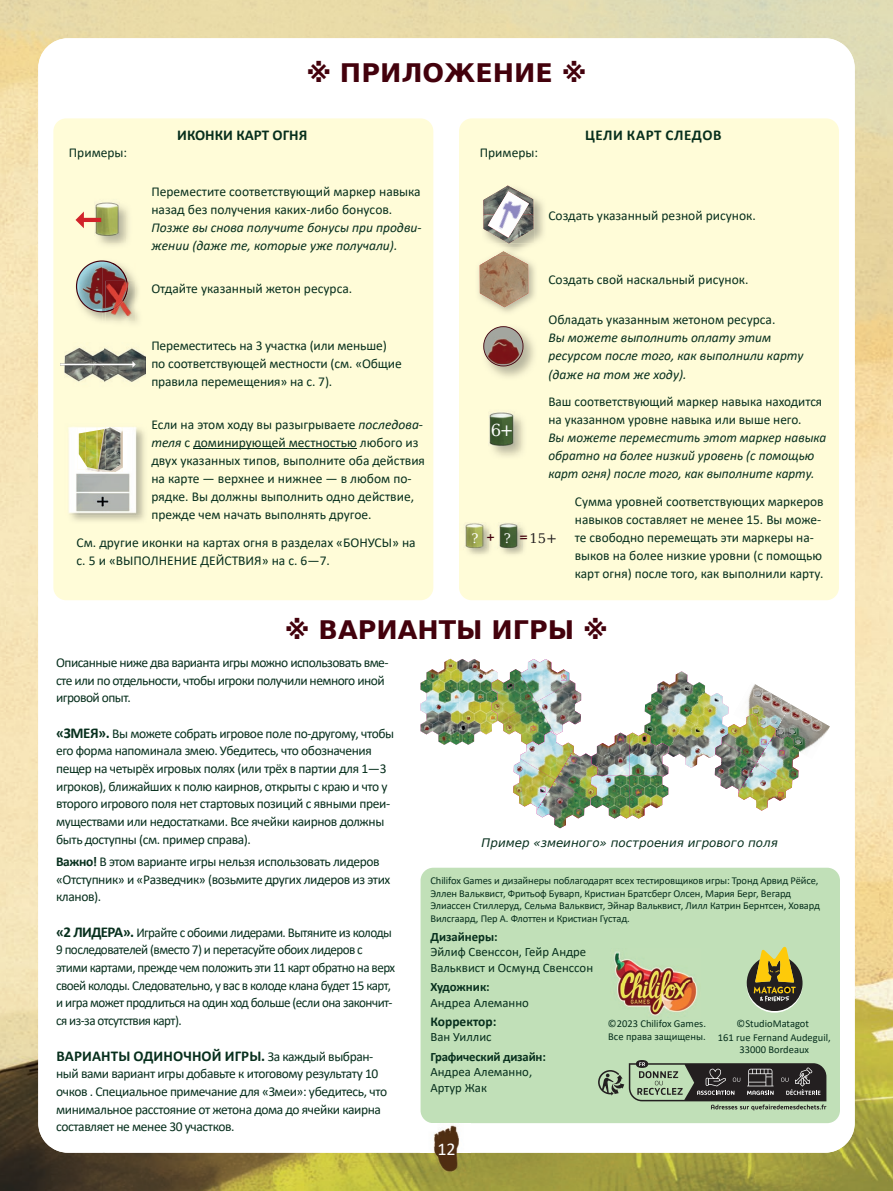
<style>
.page{position:relative;width:893px;height:1191px;background:#fff}
.page>*{position:absolute;margin:0;border:0;box-sizing:border-box;transform-origin:0 0}
.t1{font:700 25.5px "DejaVu Sans";color:#43010c}
.t2{font:18px "Calibri";color:#fff}
.t3{font:16.5px "DejaVu Serif";color:#fff}
.t4{font:700 15px "Calibri";letter-spacing:.01em;color:#072f1d}
.t5{font:700 15px "Calibri";letter-spacing:.04em;color:#072f1d}
.t6{font:13.5px/17.7px "Calibri";letter-spacing:-.03em;color:#072f1d}
.t7{font:13.5px/18px "Calibri";color:#072f1d}
.t8{font:italic 13.5px/18px "Calibri";color:#072f1d}
.t9{font:13.5px/18px "Calibri";letter-spacing:-.01em;color:#072f1d}
.t10{font:700 13.5px "Calibri";color:#072f1d}
.t11{font:13.05px "DejaVu Serif";color:#231f20}
.t12{font:13.05px "DejaVu Serif";color:#fff}
.t13{font:12.75px/15.3px "Calibri";color:#072f1d}
.t14{font:700 12.75px "Calibri";letter-spacing:-.015em;color:#072f1d}
.t15{font:italic 11.85px "DejaVu Sans";color:#072f1d}
.t16{font:10.5px/12.6px "Calibri";letter-spacing:-.01em;color:#072f1d}
.s1{font-style:italic}
.s2{font-weight:700;font-size:15px}
.s3{font-weight:700}
.s4{font-weight:400;font-size:13.5px}
</style>
<div class="page">
<img style="left:0;top:83px;width:50px;height:1108px">
<img style="left:842px;top:83px;width:51px;height:1108px">
<img style="left:50px;top:1147px;width:53px;height:44px">
<img style="left:790px;top:1147px;width:52px;height:44px">
<img style="left:103px;top:1152px;width:687px;height:39px">
<div style="left:38px;top:38px;width:817px;height:1114px;background:#fff;border-radius:30px"></div>
<div style="left:421px;top:867px;width:419px;height:256px;background:#c1e0b8;border-radius:13px"></div>
<div style="left:53px;top:118px;width:380px;height:482px;background:#fffcd8;border-radius:13px"></div>
<div style="left:459px;top:118px;width:380px;height:482px;background:#fffcd8;border-radius:13px"></div>
<img style="left:421px;top:1125px;width:49px;height:46px">
<hr style="left:193px;top:448px;width:164px;height:1px;background:#072f1d">
<img style="left:94px;top:201px;width:32px;height:42px">
<svg style="left:76px;top:211px;width:26px;height:17px"></svg>
<img style="left:128px;top:281px;width:7px;height:41px">
<svg style="left:76px;top:260px;width:52px;height:62px"></svg>
<img style="left:106px;top:281px;width:22px;height:31px">
<img style="left:478px;top:262px;width:57px;height:50px">
<img style="left:480px;top:256px;width:48px;height:51px">
<img style="left:489px;top:332px;width:45px;height:45px">
<svg style="left:483px;top:326px;width:40px;height:40px"></svg>
<img style="left:496px;top:419px;width:27px;height:37px">
<img style="left:489px;top:412px;width:31px;height:41px">
<img style="left:471px;top:528px;width:20px;height:27px">
<img style="left:465px;top:523px;width:23px;height:30px">
<img style="left:505px;top:528px;width:20px;height:27px">
<img style="left:499px;top:523px;width:23px;height:30px">
<img style="left:614px;top:952px;width:83px;height:64px">
<svg style="left:598px;top:1060px;width:228px;height:50px"></svg>
<svg style="left:747px;top:946px;width:55px;height:66px"></svg>
<img style="left:68px;top:426px;width:79px;height:89px">
<img style="left:106px;top:426px;width:17px;height:46px">
<img style="left:106px;top:429px;width:15px;height:42px">
<img style="left:77px;top:427px;width:43px;height:43px">
<svg style="left:97px;top:426px;width:24px;height:3px"></svg>
<img style="left:105px;top:429px;width:1px;height:40px">
<img style="left:86px;top:429px;width:19px;height:40px">
<img style="left:79px;top:432px;width:7px;height:33px">
<svg style="left:86px;top:469px;width:20px;height:3px"></svg>
<img style="left:97px;top:429px;width:7px;height:40px">
<img style="left:496px;top:198px;width:48px;height:50px">
<img style="left:496px;top:251px;width:16px;height:5px">
<img style="left:533px;top:197px;width:1px;height:46px">
<svg style="left:483px;top:185px;width:50px;height:58px"></svg>
<img style="left:489px;top:191px;width:40px;height:44px">
<img style="left:65px;top:348px;width:81px;height:34px">
<svg style="left:60px;top:360px;width:76px;height:8px"></svg>
<img style="left:822px;top:722px;width:8px;height:15px">
<svg style="left:487px;top:534px;width:4px;height:7px"></svg>
<svg style="left:520px;top:536px;width:5px;height:3px"></svg>
<img style="left:421px;top:659px;width:401px;height:169px">
<h1 class="t1" style="left:306px;top:52px;width:282px">※ ПРИЛОЖЕНИЕ ※</h1>
<p class="t7" style="left:69px;top:143px;width:60px">Примеры:</p>
<p class="t4" style="left:177px;top:125px;width:132px">ИКОНКИ КАРТ ОГНЯ</p>
<p class="t7" style="left:151px;top:182px;width:271px">Переместите соответствующий маркер навыка назад без получения каких-либо бонусов.</p>
<p class="t8" style="left:151px;top:218px;width:272px">Позже вы снова получите бонусы при продви&shy;жении (даже те, которые уже получали).</p>
<p class="t7" style="left:151px;top:279px;width:202px">Отдайте указанный жетон ресурса.</p>
<p class="t9" style="left:151px;top:336px;width:252px">Переместитесь на 3 участка (или меньше) по соответствующей местности (см. «Общие правила перемещения» на с. 7).</p>
<p class="t7" style="left:151px;top:415px;width:275px">Если на этом ходу вы разыгрываете <span class="s1">последова&shy;теля</span> с доминирующей местностью любого из двух указанных типов, выполните оба действия на карте — верхнее и нижнее — в любом по&shy;рядке. Вы должны выполнить одно действие, прежде чем начать выполнять другое.</p>
<p class="t7" style="left:77px;top:533px;width:341px">См. другие иконки на картах огня в разделах «БОНУСЫ» на с. 5 и «ВЫПОЛНЕНИЕ ДЕЙСТВИЯ» на с. 6—7.</p>
<p class="t7" style="left:480px;top:143px;width:60px">Примеры:</p>
<p class="t5" style="left:585px;top:125px;width:138px">ЦЕЛИ КАРТ СЛЕДОВ</p>
<p class="t7" style="left:548px;top:206px;width:209px">Создать указанный резной рисунок.</p>
<p class="t3" style="left:491px;top:418px;width:24px">6+</p>
<p class="t7" style="left:548px;top:270px;width:202px">Создать свой наскальный рисунок.</p>
<p class="t7" style="left:548px;top:311px;width:229px">Обладать указанным жетоном ресурса.</p>
<p class="t8" style="left:548px;top:328px;width:257px">Вы можете выполнить оплату этим ресурсом после того, как выполнили карту (даже на том же ходу).</p>
<p class="t7" style="left:548px;top:392px;width:275px">Ваш соответствующий маркер навыка находится на указанном уровне навыка или выше него.</p>
<p class="t8" style="left:548px;top:428px;width:279px">Вы можете переместить этот маркер навыка обратно на более низкий уровень (с помощью карт огня) после того, как выполните карту.</p>
<p class="t12" style="left:471px;top:528px;width:9px">?</p>
<p class="t12" style="left:504px;top:528px;width:9px">?</p>
<p class="t11" style="left:530px;top:528px;width:29px">15+</p>
<p class="t7" style="left:575px;top:492px;width:250px">Сумма уровней соответствующих маркеров навыков составляет не менее 15. Вы може&shy;те свободно перемещать эти маркеры на&shy;выков на более низкие уровни (с помощью карт огня) после того, как выполнили карту.</p>
<h1 class="t1" style="left:285px;top:609px;width:324px">※ ВАРИАНТЫ ИГРЫ ※</h1>
<p class="t6" style="left:56px;top:653px;width:334px">Описанные ниже два варианта игры можно использовать вме&shy;сте или по отдельности, чтобы игроки получили немного иной игровой опыт.</p>
<p class="t6" style="left:56px;top:724px;width:340px"><span class="s2">«ЗМЕЯ».</span> Вы можете собрать игровое поле по-другому, чтобы его форма напоминала змею. Убедитесь, что обозначения пещер на четырёх игровых полях (или трёх в партии для 1—3 игроков), ближайших к полю каирнов, открыты с краю и что у второго игрового поля нет стартовых позиций с явными преи&shy;муществами или недостатками. Все ячейки каирнов должны быть доступны (см. пример справа).</p>
<p class="t6" style="left:56px;top:852px;width:336px"><span class="s3">Важно!</span> В этом варианте игры нельзя использовать лидеров «Отступник» и «Разведчик» (возьмите других лидеров из этих кланов).</p>
<p class="t6" style="left:56px;top:923px;width:341px"><span class="s2">«2 ЛИДЕРА».</span> Играйте с обоими лидерами. Вытяните из колоды 9 последователей (вместо 7) и перетасуйте обоих лидеров с этими картами, прежде чем положить эти 11 карт обратно на верх своей колоды. Следовательно, у вас в колоде клана будет 15 карт, и игра может продлиться на один ход больше (если она закончит&shy;ся из-за отсутствия карт).</p>
<p class="t4" style="left:56px;top:1045px;width:318px">ВАРИАНТЫ ОДИНОЧНОЙ ИГРЫ. <span class="s4">За каждый выбран-</span></p>
<p class="t6" style="left:56px;top:1064px;width:333px">ный вами вариант игры добавьте к итоговому результату 10 очков . Специальное примечание для «Змеи»: убедитесь, что минимальное расстояние от жетона дома до ячейки каирна составляет не менее 30 участков.</p>
<p class="t15" style="left:482px;top:834px;width:298px">Пример «змеиного» построения игрового поля</p>
<p class="t16" style="left:430px;top:874px;width:391px">Chilifox Games и дизайнеры поблагодарят всех тестировщиков игры: Тронд Арвид Рёйсе, Эллен Вальквист, Фритьоф Буварп, Кристиан Братсберг Олсен, Мария Берг, Вегард Элиассен Стиллеруд, Сельма Вальквист, Эйнар Вальквист, Лилл Катрин Бернтсен, Ховард Вилсгаард, Пер А. Флоттен и Кристиан Густад.</p>
<p class="t14" style="left:430px;top:927px;width:69px">Дизайнеры:</p>
<p class="t13" style="left:430px;top:944px;width:164px">Эйлиф Свенссон, Гейр Андре<br>Вальквист и Осмунд Свенссон</p>
<p class="t14" style="left:430px;top:978px;width:61px">Художник:</p>
<p class="t13" style="left:430px;top:994px;width:100px">Андреа Алеманно</p>
<p class="t10" style="left:430px;top:1012px;width:68px">Корректор:</p>
<p class="t13" style="left:430px;top:1029px;width:63px">Ван Уиллис</p>
<p class="t14" style="left:430px;top:1047px;width:117px">Графический дизайн:</p>
<p class="t13" style="left:430px;top:1064px;width:103px">Андреа Алеманно,<br>Артур Жак</p>
<p class="t16" style="left:608px;top:1017px;width:100px">©2023 Chilifox Games.<br>Все права защищены.</p>
<p class="t16" style="left:718px;top:1017px;width:114px;line-height:13px;text-align:center">©StudioMatagot<br>161 rue Fernand Audeguil,<br>33000 Bordeaux</p>
<h2 class="t2" style="left:437px;top:1136px;width:20px">12</h2>
</div>
